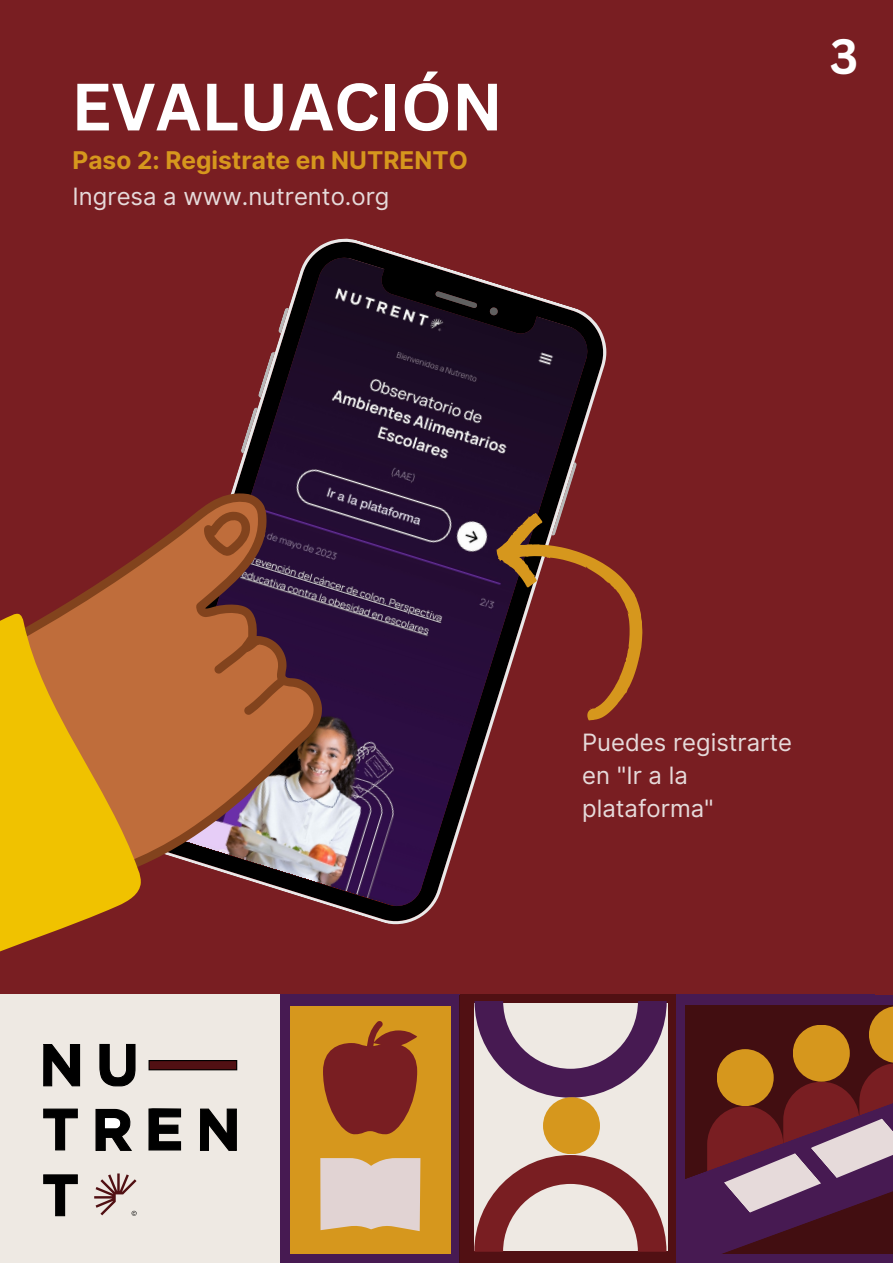
<style>
.page{position:relative;width:893px;height:1264px;background:#fff}
.page>*{position:absolute;margin:0;border:0;box-sizing:border-box;transform-origin:0 0}
.t1{font:700 65.25px "Canva Sans";color:#fff}
.t2{font:700 48.3px "Canva Sans";color:#fff}
.t3{font:700 24.45px "Inter";color:#d6971d}
.t4{font:23.85px/32.5px "Inter";color:#e6dada}
</style>
<div class="page">
<div style="left:0;top:0;width:892px;height:1262px;background:#791e22"></div>
<div style="left:0;top:994px;width:874px;height:268px;background:#471a52"></div>
<div style="left:0;top:994px;width:279px;height:268px;background:#eee9e3"></div>
<svg style="left:94px;top:1173px;width:43px;height:42px"></svg>
<svg style="left:43px;top:1044px;width:38px;height:42px"></svg>
<svg style="left:200px;top:1108px;width:37px;height:43px"></svg>
<svg style="left:99px;top:1043px;width:37px;height:44px"></svg>
<div style="left:149px;top:1060px;width:88px;height:9px;background:#511013"></div>
<div style="left:148px;top:1059px;width:89px;height:11px;border:1px solid #000"></div>
<svg style="left:43px;top:1108px;width:35px;height:42px"></svg>
<svg style="left:43px;top:1174px;width:35px;height:42px"></svg>
<svg style="left:148px;top:1108px;width:34px;height:43px"></svg>
<svg style="left:95px;top:1108px;width:37px;height:43px"></svg>
<div style="left:676px;top:994px;width:216px;height:268px;background:#471a52"></div>
<div style="left:460px;top:994px;width:216px;height:268px;background:#511013"></div>
<div style="left:290px;top:1006px;width:160px;height:247px;background:#d6971d"></div>
<svg style="left:320px;top:1158px;width:100px;height:73px;background:#e0cfc7"></svg>
<svg style="left:323px;top:1021px;width:94px;height:113px"></svg>
<svg style="left:474px;top:1001px;width:418px;height:253px"></svg>
<div style="left:543px;top:1097px;width:57px;height:57px;background:#d6971d;border-radius:50%"></div>
<svg style="left:231px;top:238px;width:376px;height:687px"></svg>
<svg style="left:492px;top:462px;width:151px;height:266px"></svg>
<svg style="left:51px;top:493px;width:271px;height:383px"></svg>
<svg style="left:204px;top:511px;width:47px;height:45px;background:#a2592c"></svg>
<svg style="left:214px;top:640px;width:73px;height:74px;background:#ac6033"></svg>
<svg style="left:0;top:613px;width:141px;height:339px;background:#d49517"></svg>
<p class="t1" style="left:71px;top:61px;width:433px">EVALUACIÓN</p>
<p class="t3" style="left:73px;top:146px;width:396px">Paso 2: Registrate en NUTRENTO</p>
<p class="t4" style="left:73px;top:180px;width:318px">Ingresa a www.nutrento.org</p>
<p class="t2" style="left:829px;top:22px;width:30px">3</p>
<p class="t4" style="left:582px;top:726px;width:211px">Puedes registrarte en "Ir a la plataforma"</p>
</div>
